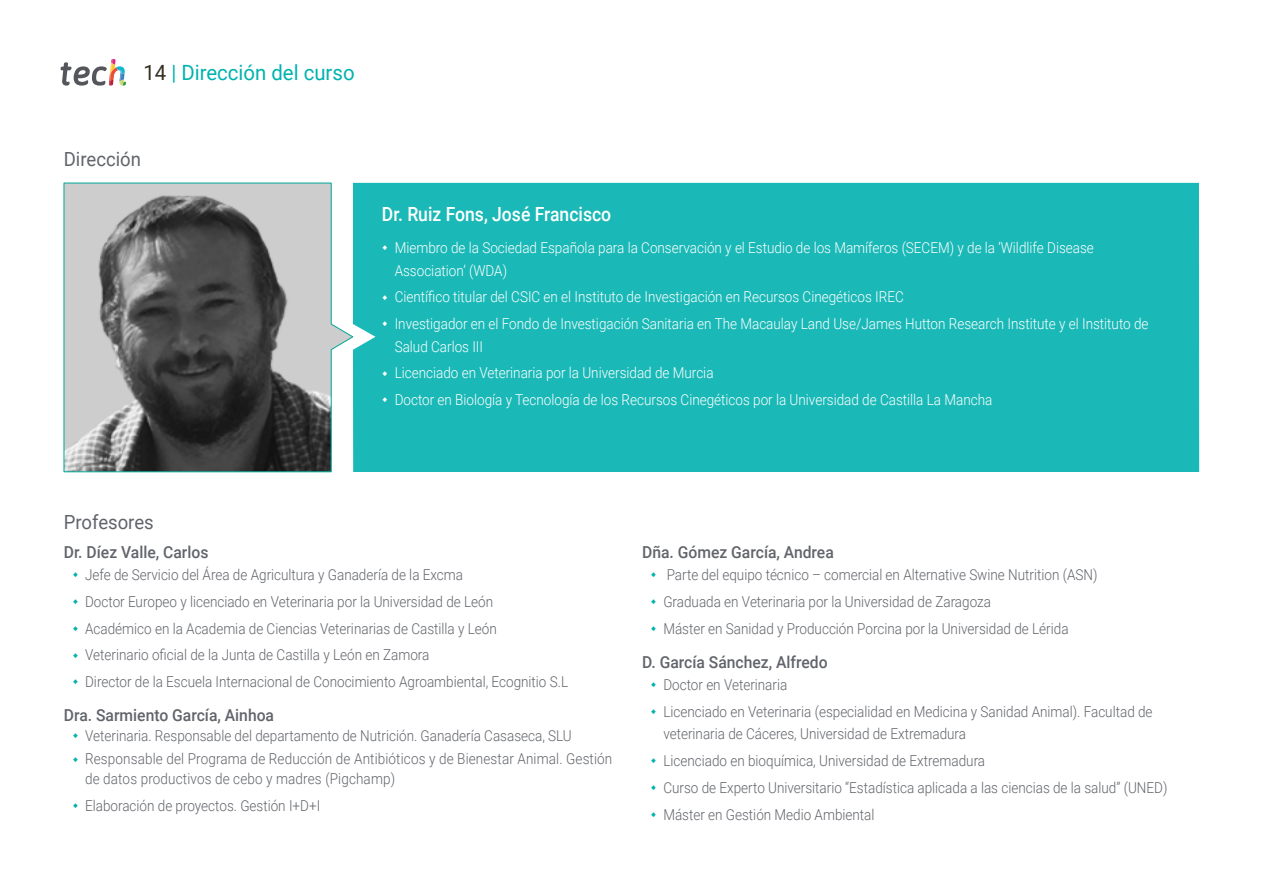
<style>
.page{position:relative;width:1263px;height:893px;background:#fff}
.page>*{position:absolute;margin:0;border:0;box-sizing:border-box;transform-origin:0 0}
.t1{font:21px "Roboto";color:#00b2af}
.t2{font:500 19.5px "Roboto";color:#fff;scale:.9 1}
.t3{font:19.5px "Roboto";color:#61646a;scale:.95 1}
.t4{font:500 16.5px "Roboto";color:#61646a;scale:.95 1}
.t5{font:300 15px/26.7px "Roboto";color:#61646a;scale:.9 1}
.t6{font:300 15px/26.7px "Roboto";color:#fff;scale:.9 1}
.s1{color:#312e20}
</style>
<div class="page">
<svg style="left:61px;top:59px;width:65px;height:27px"></svg>
<div style="left:353px;top:183px;width:846px;height:289px;background:#1ab9b7"></div>
<svg style="left:64px;top:183px;width:289px;height:289px;background:#828383"></svg>
<svg style="left:383px;top:245px;width:4px;height:5px"></svg>
<svg style="left:383px;top:295px;width:4px;height:5px"></svg>
<svg style="left:383px;top:321px;width:4px;height:5px"></svg>
<svg style="left:383px;top:371px;width:4px;height:5px"></svg>
<svg style="left:383px;top:397px;width:4px;height:5px"></svg>
<h1 class="t1" style="left:144px;top:57px;width:213px"><span class="s1">14</span> | Dirección del curso</h1>
<h2 class="t3" style="left:64px;top:145px;width:83px">Dirección</h2>
<h2 class="t2" style="left:382px;top:201px;width:256px">Dr. Ruiz Fons, José Francisco</h2>
<p class="t6" style="left:395px;top:236px;width:778px;line-height:22.5px">Miembro de la Sociedad Española para la Conservación y el Estudio de los Mamíferos (SECEM) y de la ‘Wildlife Disease<br>Association’ (WDA)</p>
<p class="t6" style="left:395px;top:283px;width:839px">Científico titular del CSIC en el Instituto de Investigación en Recursos Cinegéticos IREC<br>Investigador en el Fondo de Investigación Sanitaria en The Macaulay Land Use/James Hutton Research Institute y el Instituto de</p>
<p class="t6" style="left:395px;top:332px;width:665px">Salud Carlos III<br>Licenciado en Veterinaria por la Universidad de Murcia<br>Doctor en Biología y Tecnología de los Recursos Cinegéticos por la Universidad de Castilla La Mancha</p>
<h2 class="t3" style="left:64px;top:509px;width:96px">Profesores</h2>
<p class="t4" style="left:64px;top:540px;width:154px">Dr. Díez Valle, Carlos</p>
<p class="t5" style="left:85px;top:561px;width:538px">Jefe de Servicio del Área de Agricultura y Ganadería de la Excma<br>Doctor Europeo y licenciado en Veterinaria por la Universidad de León<br>Académico en la Academia de Ciencias Veterinarias de Castilla y León<br>Veterinario oficial de la Junta de Castilla y León en Zamora<br>Director de la Escuela Internacional de Conocimiento Agroambiental, Ecognitio S.L</p>
<p class="t4" style="left:64px;top:704px;width:223px">Dra. Sarmiento García, Ainhoa</p>
<p class="t5" style="left:85px;top:723px;width:587px;line-height:23.7px">Veterinaria. Responsable del departamento de Nutrición. Ganadería Casaseca, SLU<br>Responsable del Programa de Reducción de Antibióticos y de Bienestar Animal. Gestión</p>
<p class="t5" style="left:85px;top:765px;width:346px">de datos productivos de cebo y madres (Pigchamp)<br>Elaboración de proyectos. Gestión I+D+I</p>
<p class="t4" style="left:642px;top:540px;width:203px">Dña. Gómez García, Andrea</p>
<p class="t5" style="left:663px;top:561px;width:484px">Parte del equipo técnico – comercial en Alternative Swine Nutrition (ASN)<br>Graduada en Veterinaria por la Universidad de Zaragoza<br>Máster en Sanidad y Producción Porcina por la Universidad de Lérida</p>
<p class="t4" style="left:642px;top:650px;width:197px">D. García Sánchez, Alfredo</p>
<p class="t5" style="left:663px;top:671px;width:545px">Doctor en Veterinaria<br>Licenciado en Veterinaria (especialidad en Medicina y Sanidad Animal). Facultad de</p>
<p class="t5" style="left:663px;top:720px;width:562px">veterinaria de Cáceres, Universidad de Extremadura<br>Licenciado en bioquímica, Universidad de Extremadura<br>Curso de Experto Universitario “Estadística aplicada a las ciencias de la salud” (UNED)<br>Máster en Gestión Medio Ambiental</p>
</div>
